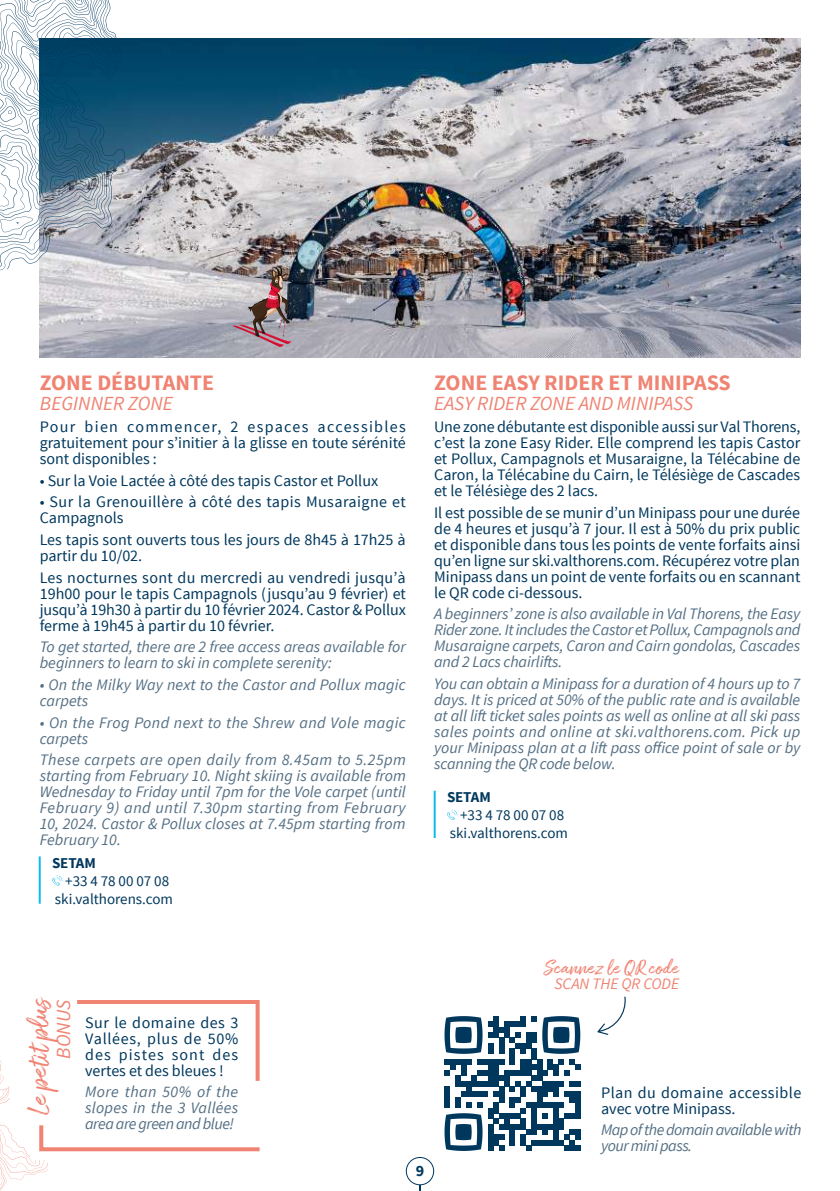
<style>
.page{position:relative;width:840px;height:1191px;background:#fff}
.page>*{position:absolute;margin:0;border:0;box-sizing:border-box;transform-origin:0 0}
.t1{font:28px "Amithen";color:#f08372}
.t2{font:700 22px "Source Sans Pro";color:#f08372}
.t3{font:italic 20px "Source Sans Pro";color:#f08372}
.t4{font:20px "Amithen";letter-spacing:.02em;color:#f08372}
.t5{font:16px/16px "Source Sans Pro";color:#00385d;text-align:justify}
.t6{font:italic 16px/16px "Source Sans Pro";color:#546f84;text-align:justify}
.t7{font:16px/16px "Source Sans Pro";letter-spacing:.025em;color:#00385d}
.t8{font:italic 16px/16px "Source Sans Pro";letter-spacing:.025em;color:#546f84}
.t9{font:16px/16px "Source Sans Pro";letter-spacing:.03em;color:#00385d}
.t10{font:italic 16px/16px "Source Sans Pro";letter-spacing:-.03em;color:#546f84}
.t11{font:italic 16px "Source Sans Pro";color:#f08372}
.t12{font:700 16px "Source Sans Pro";color:#00385d}
.t13{font:15px/18px "Source Sans Pro";color:#00385d;text-align:center}
.t14{font:700 15px "Source Sans Pro";letter-spacing:-.01em;color:#00385d}
</style>
<div class="page">
<svg style="left:419px;top:1185px;width:2px;height:6px"></svg>
<div style="left:405px;top:1157px;width:29px;height:28px;border:1px solid #00385d;border-radius:50%"></div>
<svg style="left:444px;top:1016px;width:136px;height:135px"></svg>
<img style="left:40px;top:39px;width:759px;height:318px">
<svg style="left:597px;top:996px;width:29px;height:39px"></svg>
<svg style="left:447px;top:809px;width:10px;height:11px"></svg>
<hr style="left:433px;top:790px;width:2px;height:48px;background:#0bbbef">
<svg style="left:0;top:1000px;width:260px;height:191px"></svg>
<svg style="left:0;top:0;width:125px;height:270px"></svg>
<svg style="left:52px;top:875px;width:10px;height:10px"></svg>
<hr style="left:39px;top:856px;width:2px;height:47px;background:#0bbbef">
<img style="left:232px;top:265px;width:60px;height:82px">
<h2 class="t2" style="left:40px;top:369px;width:176px">ZONE DÉBUTANTE</h2>
<p class="t3" style="left:40px;top:391px;width:135px">BEGINNER ZONE</p>
<p class="t5" style="left:40px;top:419px;width:367px">Pour bien commencer, 2 espaces accessibles gratuitement pour s’initier à la glisse en toute sérénité sont disponibles :</p>
<p class="t5" style="left:40px;top:472px;width:340px">• Sur la Voie Lactée à côté des tapis Castor et Pollux</p>
<p class="t7" style="left:40px;top:494px;width:367px">• Sur la Grenouillère à côté des tapis Musaraigne et<br>Campagnols</p>
<p class="t5" style="left:40px;top:532px;width:367px">Les tapis sont ouverts tous les jours de 8h45 à 17h25 à partir du 10/02.</p>
<p class="t5" style="left:40px;top:569px;width:367px">Les nocturnes sont du mercredi au vendredi jusqu’à 19h00 pour le tapis Campagnols (jusqu’au 9 février) et jusqu’à 19h30 à partir du 10 février 2024. Castor &amp; Pollux ferme à 19h45 à partir du 10 février.</p>
<p class="t6" style="left:40px;top:639px;width:367px">To get started, there are 2 free access areas available for beginners to learn to ski in complete serenity:</p>
<p class="t6" style="left:40px;top:676px;width:367px">• On the Milky Way next to the Castor and Pollux magic carpets</p>
<p class="t8" style="left:40px;top:714px;width:367px">• On the Frog Pond next to the Shrew and Vole magic carpets</p>
<p class="t6" style="left:40px;top:752px;width:367px">These carpets are open daily from 8.45am to 5.25pm starting from February 10. Night skiing is available from Wednesday to Friday until 7pm for the Vole carpet (until February 9) and until 7.30pm starting from February 10, 2024. Castor &amp; Pollux closes at 7.45pm starting from February 10.</p>
<p class="t14" style="left:52px;top:853px;width:45px">SETAM</p>
<p class="t13" style="left:55px;top:872px;width:119px">+33 4 78 00 07 08 ski.valthorens.com</p>
<h2 class="t2" style="left:434px;top:369px;width:298px">ZONE EASY RIDER ET MINIPASS</h2>
<p class="t3" style="left:434px;top:391px;width:260px">EASY RIDER ZONE AND MINIPASS</p>
<p class="t5" style="left:434px;top:419px;width:367px">Une zone débutante est disponible aussi sur Val Thorens, c’est la zone Easy Rider. Elle comprend les tapis Castor et Pollux, Campagnols et Musaraigne, la Télécabine de Caron, la Télécabine du Cairn, le Télésiège de Cascades et le Télésiège des 2 lacs.</p>
<p class="t5" style="left:434px;top:504px;width:367px">Il est possible de se munir d’un Minipass pour une durée de 4 heures et jusqu’à 7 jour. Il est à 50% du prix public et disponible dans tous les points de vente forfaits ainsi qu’en ligne sur ski.valthorens.com. Récupérez votre plan Minipass dans un point de vente forfaits ou en scannant le QR code ci-dessous.</p>
<p class="t6" style="left:434px;top:606px;width:367px">A beginners’ zone is also available in Val Thorens, the Easy Rider zone. It includes the Castor et Pollux, Campagnols and Musaraigne carpets, Caron and Cairn gondolas, Cascades and 2 Lacs chairlifts.</p>
<p class="t6" style="left:434px;top:675px;width:367px">You can obtain a Minipass for a duration of 4 hours up to 7 days. It is priced at 50% of the public rate and is available at all lift ticket sales points as well as online at all ski pass sales points and online at ski.valthorens.com. Pick up your Minipass plan at a lift pass office point of sale or by scanning the QR code below.</p>
<p class="t14" style="left:447px;top:787px;width:45px">SETAM</p>
<p class="t13" style="left:449px;top:806px;width:119px">+33 4 78 00 07 08 ski.valthorens.com</p>
<h1 class="t1" style="left:22px;top:1114px;width:122px;rotate:-90deg">Le petit plus</h1>
<p class="t3" style="left:51px;top:1058px;width:61px;rotate:-90deg">BONUS</p>
<p class="t5" style="left:85px;top:1014px;width:154px">Sur le domaine des 3<br>Vallées, plus de 50% des pistes sont des vertes et des bleues !</p>
<p class="t6" style="left:85px;top:1084px;width:155px">More than 50% of the slopes in the 3 Vallées area are green and blue!</p>
<p class="t12" style="left:415px;top:1160px;width:10px">9</p>
<p class="t4" style="left:544px;top:956px;width:136px">Scannez le QR code</p>
<p class="t11" style="left:554px;top:974px;width:126px">SCAN THE QR CODE</p>
<p class="t9" style="left:600px;top:1084px;width:202px">Plan du domaine accessible avec votre Minipass.</p>
<p class="t10" style="left:600px;top:1122px;width:202px">Map of the domain available with your mini pass.</p>
</div>
